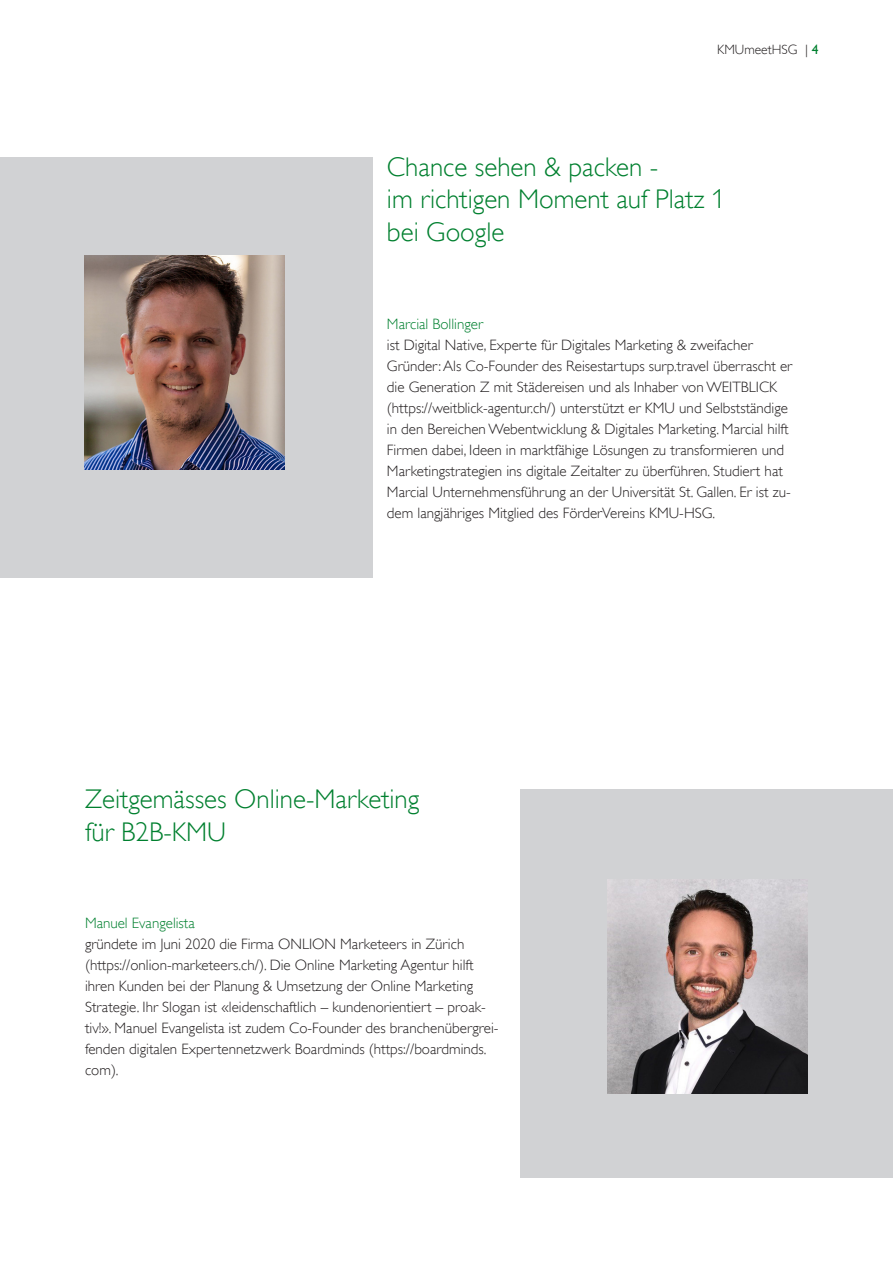
<style>
.page{position:relative;width:893px;height:1263px;background:#fff}
.page>*{position:absolute;margin:0;border:0;box-sizing:border-box;transform-origin:0 0}
.t1{font:300 27px/32.4px "Gill Alt One";color:#00802f}
.t2{font:300 15px/21px "Gill Alt One";color:#231f20}
.t3{font:300 15px "Gill Alt One";color:#00802f}
.t4{font:300 13.5px "Gill Alt One";color:#231f20}
.s1{font-weight:400;color:#00802f}
.s2{color:#00802f}
</style>
<div class="page">
<div style="left:521px;top:789px;width:372px;height:389px;background:#d1d2d4"></div>
<div style="left:0;top:157px;width:372px;height:421px;background:#d1d2d4"></div>
<img style="left:84px;top:255px;width:200px;height:214px">
<img style="left:607px;top:879px;width:200px;height:214px">
<p class="t4" style="left:717px;top:42px;width:103px">KMUmeetHSG | <span class="s1">4</span></p>
<p class="t1" style="left:387px;top:151px;width:340px">Chance sehen &amp; packen -<br>im richtigen Moment auf Platz 1 bei Google</p>
<p class="t2" style="left:387px;top:314px;width:407px"><span class="s2">Marcial Bollinger<br></span>ist Digital Native, Experte für Digitales Marketing &amp; zweifacher Gründer: Als Co-Founder des Reisestartups surp.travel überrascht er die Generation Z mit Städereisen und als Inhaber von WEITBLICK (https://weitblick-agentur.ch/) unterstützt er KMU und Selbstständige in den Bereichen Webentwicklung &amp; Digitales Marketing. Marcial hilft Firmen dabei, Ideen in marktfähige Lösungen zu transformieren und Marketingstrategien ins digitale Zeitalter zu überführen. Studiert hat Marcial Unternehmensführung an der Universität St. Gallen. Er ist zu&shy;dem langjähriges Mitglied des FörderVereins KMU-HSG.</p>
<p class="t1" style="left:85px;top:783px;width:336px">Zeitgemässes Online-Marketing</p>
<p class="t1" style="left:85px;top:815px;width:143px">für B2B-KMU</p>
<p class="t3" style="left:85px;top:914px;width:111px">Manuel Evangelista</p>
<p class="t2" style="left:85px;top:933px;width:415px">gründete im Juni 2020 die Firma ONLION Marketeers in Zürich (https://onlion-marketeers.ch/). Die Online Marketing Agentur hilft ihren Kunden bei der Planung &amp; Umsetzung der Online Marketing Strategie. Ihr Slogan ist «leidenschaftlich – kundenorientiert – proak&shy;tiv!». Manuel Evangelista ist zudem Co-Founder des branchenübergrei&shy;fenden digitalen Expertennetzwerk Boardminds (https://boardminds. com).</p>
</div>
